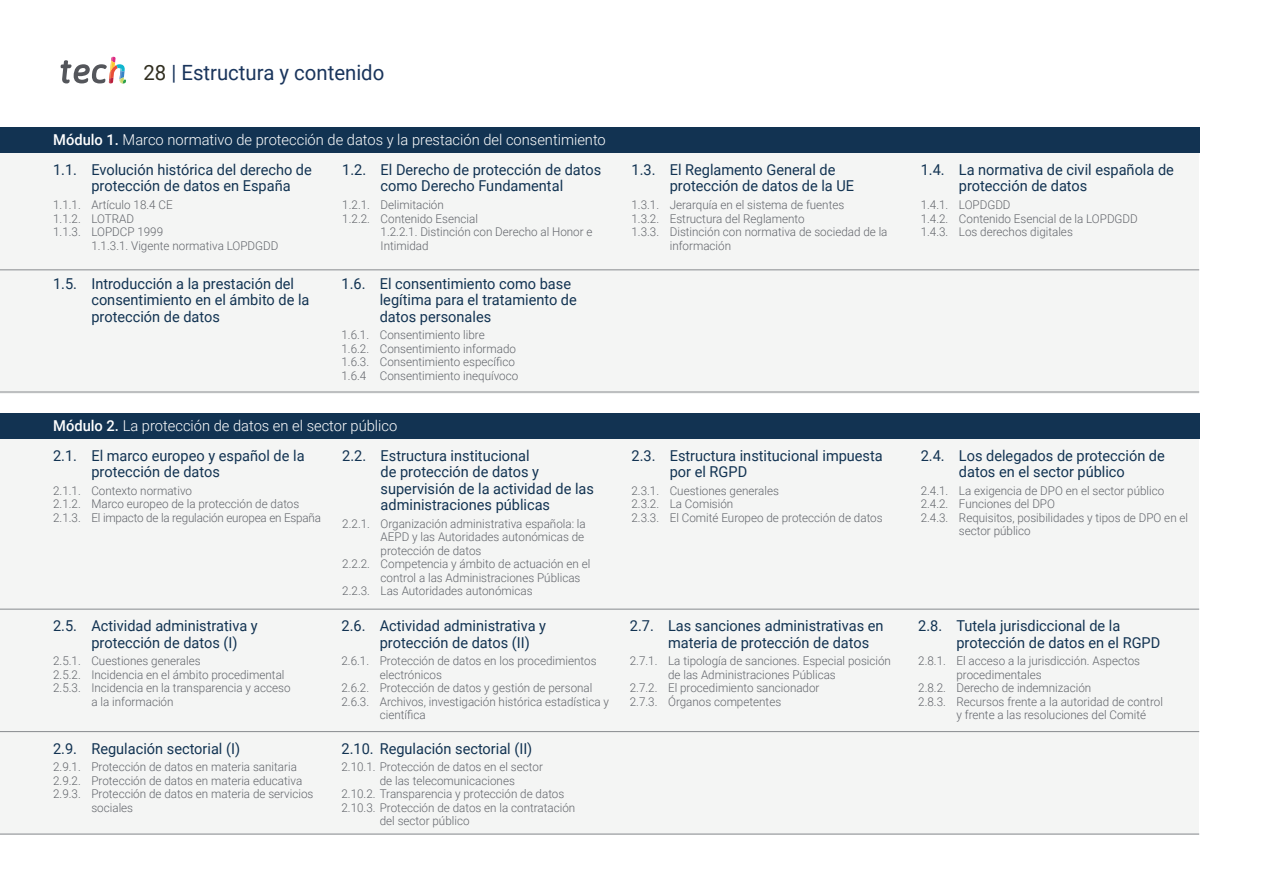
<style>
.page{position:relative;width:1263px;height:893px;background:#fff}
.page>*{position:absolute;margin:0;border:0;box-sizing:border-box;transform-origin:0 0}
.t1{font:21px "Roboto";color:#1a355c}
.t2{font:15px/16.5px "Roboto";color:#123352}
.t3{font:300 15px "Roboto";color:#fff}
.t4{font:300 12px/13.5px "Roboto";color:#61646a}
.s1{color:#312e20}
.s2{font-weight:500}
</style>
<div class="page">
<svg style="left:61px;top:57px;width:65px;height:27px"></svg>
<div style="left:0;top:413px;width:1199px;height:26px;background:#123352"></div>
<div style="left:0;top:439px;width:1199px;height:395px;background:#f4f5f4"></div>
<hr style="left:0;top:834px;width:1199px;height:1px;background:#878a8e">
<div style="left:0;top:153px;width:1199px;height:241px;background:#f4f5f4"></div>
<div style="left:0;top:128px;width:1199px;height:25px;background:#123352"></div>
<hr style="left:0;top:392px;width:1199px;height:1px;background:#878a8e">
<hr style="left:0;top:270px;width:1199px;height:1px;background:#878a8e">
<hr style="left:0;top:609px;width:1199px;height:1px;background:#878a8e">
<hr style="left:0;top:731px;width:1199px;height:1px;background:#878a8e">
<h1 class="t1" style="left:144px;top:57px;width:242px"><span class="s1">28</span> | Estructura y contenido</h1>
<p class="t3" style="left:53px;top:129px;width:554px"><span class="s2">Módulo 1.</span> Marco normativo de protección de datos y la prestación del consentimiento</p>
<p class="t2" style="left:91px;top:161px;width:222px;text-indent:-38px">1.1. Evolución histórica del derecho de protección de datos en España</p>
<p class="t4" style="left:53px;top:198px;width:121px">1.1.1. Artículo 18.4 CE</p>
<p class="t4" style="left:53px;top:211px;width:82px">1.1.2. LOTRAD</p>
<p class="t4" style="left:53px;top:225px;width:112px">1.1.3. LOPDCP 1999</p>
<p class="t4" style="left:91px;top:238px;width:188px">1.1.3.1. Vigente normativa LOPDGDD</p>
<p class="t2" style="left:342px;top:161px;width:260px;text-align:center">1.2. El Derecho de protección de datos como Derecho Fundamental</p>
<p class="t4" style="left:342px;top:198px;width:103px">1.2.1. Delimitación</p>
<p class="t4" style="left:342px;top:211px;width:137px">1.2.2. Contenido Esencial</p>
<p class="t4" style="left:381px;top:225px;width:213px">1.2.2.1. Distinción con Derecho al Honor e</p>
<p class="t4" style="left:381px;top:238px;width:49px">Intimidad</p>
<p class="t2" style="left:91px;top:274px;width:220px;text-indent:-38px">1.5. Introducción a la prestación del consentimiento en el ámbito de la protección de datos</p>
<p class="t2" style="left:380px;top:274px;width:199px;text-indent:-38px">1.6. El consentimiento como base legítima para el tratamiento de datos personales</p>
<p class="t4" style="left:341px;top:328px;width:178px">1.6.1. Consentimiento libre<br>1.6.2. Consentimiento informado 1.6.3. Consentimiento específico 1.6.4 Consentimiento inequívoco</p>
<p class="t3" style="left:53px;top:415px;width:346px"><span class="s2">Módulo 2.</span> La protección de datos en el sector público</p>
<p class="t2" style="left:91px;top:446px;width:215px;text-indent:-38px">2.1. El marco europeo y español de la protección de datos</p>
<p class="t4" style="left:53px;top:483px;width:269px">2.1.1. Contexto normativo<br>2.1.2. Marco europeo de la protección de datos<br>2.1.3. El impacto de la regulación europea en España</p>
<p class="t2" style="left:91px;top:617px;width:168px;text-indent:-38px">2.5. Actividad administrativa y protección de datos (I)</p>
<p class="t4" style="left:53px;top:654px;width:149px">2.5.1. Cuestiones generales</p>
<p class="t4" style="left:53px;top:667px;width:233px">2.5.2. Incidencia en el ámbito procedimental</p>
<p class="t4" style="left:53px;top:681px;width:239px">2.5.3. Incidencia en la transparencia y acceso</p>
<p class="t4" style="left:91px;top:694px;width:84px">a la información</p>
<p class="t2" style="left:53px;top:739px;width:188px">2.9. Regulación sectorial (I)</p>
<p class="t4" style="left:53px;top:760px;width:245px">2.9.1. Protección de datos en materia sanitaria</p>
<p class="t4" style="left:53px;top:773px;width:251px">2.9.2. Protección de datos en materia educativa</p>
<p class="t4" style="left:53px;top:787px;width:262px">2.9.3. Protección de datos en materia de servicios</p>
<p class="t4" style="left:91px;top:800px;width:43px">sociales</p>
<p class="t2" style="left:381px;top:446px;width:215px;text-indent:-38px">2.2. Estructura institucional<br>de protección de datos y supervisión de la actividad de las administraciones públicas</p>
<p class="t4" style="left:342px;top:516px;width:245px">2.2.1. Organización administrativa española: la</p>
<p class="t4" style="left:381px;top:530px;width:205px">AEPD y las Autoridades autonómicas de</p>
<p class="t4" style="left:381px;top:543px;width:102px">protección de datos</p>
<p class="t4" style="left:342px;top:557px;width:249px">2.2.2. Competencia y ámbito de actuación en el</p>
<p class="t4" style="left:381px;top:570px;width:201px">control a las Administraciones Públicas</p>
<p class="t4" style="left:342px;top:584px;width:192px">2.2.3. Las Autoridades autonómicas</p>
<p class="t2" style="left:380px;top:617px;width:168px;text-indent:-38px">2.6. Actividad administrativa y protección de datos (II)</p>
<p class="t4" style="left:341px;top:654px;width:257px">2.6.1. Protección de datos en los procedimientos</p>
<p class="t4" style="left:380px;top:667px;width:64px">electrónicos</p>
<p class="t4" style="left:341px;top:681px;width:252px">2.6.2. Protección de datos y gestión de personal</p>
<p class="t4" style="left:341px;top:694px;width:269px">2.6.3. Archivos, investigación histórica estadística y</p>
<p class="t4" style="left:380px;top:708px;width:47px">científica</p>
<p class="t2" style="left:341px;top:739px;width:192px">2.10. Regulación sectorial (II)</p>
<p class="t4" style="left:341px;top:760px;width:203px">2.10.1. Protección de datos en el sector</p>
<p class="t4" style="left:380px;top:773px;width:137px">de las telecomunicaciones</p>
<p class="t4" style="left:341px;top:787px;width:224px">2.10.2. Transparencia y protección de datos</p>
<p class="t4" style="left:341px;top:800px;width:235px">2.10.3. Protección de datos en la contratación</p>
<p class="t4" style="left:380px;top:814px;width:91px">del sector público</p>
<p class="t2" style="left:670px;top:161px;width:186px;text-indent:-38px">1.3. El Reglamento General de protección de datos de la UE</p>
<p class="t4" style="left:631px;top:198px;width:214px">1.3.1. Jerarquía en el sistema de fuentes</p>
<p class="t4" style="left:631px;top:211px;width:175px">1.3.2. Estructura del Reglamento</p>
<p class="t4" style="left:631px;top:225px;width:258px">1.3.3. Distinción con normativa de sociedad de la</p>
<p class="t4" style="left:670px;top:238px;width:63px">información</p>
<p class="t2" style="left:670px;top:446px;width:215px;text-indent:-38px">2.3. Estructura institucional impuesta por el RGPD</p>
<p class="t4" style="left:631px;top:483px;width:253px">2.3.1. Cuestiones generales<br>2.3.2. La Comisión<br>2.3.3. El Comité Europeo de protección de datos</p>
<p class="t2" style="left:668px;top:617px;width:217px;text-indent:-38px">2.7. Las sanciones administrativas en materia de protección de datos</p>
<p class="t4" style="left:630px;top:654px;width:263px">2.7.1. La tipología de sanciones. Especial posición</p>
<p class="t4" style="left:668px;top:667px;width:169px">de las Administraciones Públicas</p>
<p class="t4" style="left:630px;top:681px;width:191px">2.7.2. El procedimiento sancionador</p>
<p class="t4" style="left:630px;top:694px;width:153px">2.7.3. Órganos competentes</p>
<p class="t2" style="left:959px;top:161px;width:216px;text-indent:-38px">1.4. La normativa de civil española de protección de datos</p>
<p class="t4" style="left:921px;top:198px;width:219px">1.4.1. LOPDGDD<br>1.4.2. Contenido Esencial de la LOPDGDD<br>1.4.3. Los derechos digitales</p>
<p class="t2" style="left:921px;top:446px;width:246px;text-align:center">2.4. Los delegados de protección de datos en el sector público</p>
<p class="t4" style="left:921px;top:483px;width:245px">2.4.1. La exigencia de DPO en el sector público</p>
<p class="t4" style="left:921px;top:497px;width:136px">2.4.2. Funciones del DPO</p>
<p class="t4" style="left:921px;top:510px;width:269px">2.4.3. Requisitos, posibilidades y tipos de DPO en el</p>
<p class="t4" style="left:959px;top:524px;width:73px">sector público</p>
<p class="t2" style="left:956px;top:617px;width:205px;text-indent:-38px">2.8. Tutela jurisdiccional de la protección de datos en el RGPD</p>
<p class="t4" style="left:918px;top:654px;width:223px">2.8.1. El acceso a la jurisdicción. Aspectos</p>
<p class="t4" style="left:956px;top:667px;width:87px">procedimentales</p>
<p class="t4" style="left:918px;top:681px;width:174px">2.8.2. Derecho de indemnización</p>
<p class="t4" style="left:918px;top:694px;width:246px">2.8.3. Recursos frente a la autoridad de control</p>
<p class="t4" style="left:956px;top:708px;width:191px">y frente a las resoluciones del Comité</p>
</div>
